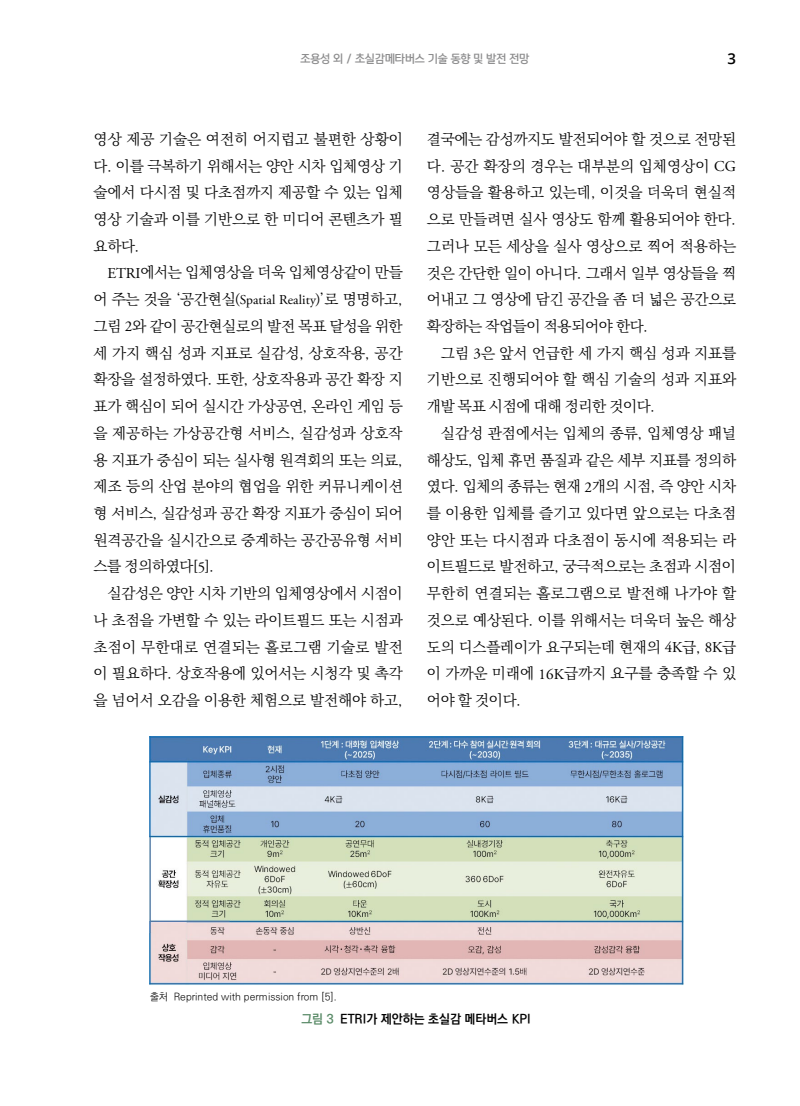
<style>
.page{position:relative;width:800px;height:1106px;background:#fff}
.page>*{position:absolute;margin:0;border:0;box-sizing:border-box;transform-origin:0 0}
.t1{font:15px/26.7px "Ko Pub World Batang PL";letter-spacing:-.01em;color:#000;text-align:justify}
.t2{font:600 15px "Open Sans";color:#000}
.t3{font:12.75px "Ko Pub World Dotum PB";color:#000}
.t4{font:10.95px "paybooc OTF Bold";color:#8d8d8e}
.t5{font:10.2px "Ko Pub World Dotum PL";color:#000}
.s1{font-family:"Adobe Garamond Pro"}
.s2{font-size:13.5px}
.s3{font-family:"Adobe Garamond Pro";font-size:13.5px}
.s4{color:#5a8b68}
</style>
<div class="page">
<img style="left:149px;top:737px;width:534px;height:248px">
<p class="t4" style="left:300px;top:52px;width:230px">조용성 외 / 초실감메타버스 기술 동향 및 발전 전망</p>
<p class="t2" style="left:727px;top:48px;width:10px">3</p>
<p class="t1" style="left:94px;top:126px;width:310px">영상 제공 기술은 여전히 어지럽고 불편한 상황이 다. 이를 극복하기 위해서는 양안 시차 입체영상 기 술에서 다시점 및 다초점까지 제공할 수 있는 입체 영상 기술과 이를 기반으로 한 미디어 콘텐츠가 필 요하다.</p>
<p class="t1" style="left:94px;top:259px;width:311px;text-indent:14px"><span class="s1">ETRI</span>에서는 입체영상을 더욱 입체영상같이 만들 어 주는 것을 ‘공간현실<span class="s2">(</span><span class="s3">Spatial Reality</span><span class="s2">)</span>’로 명명하고, 그림 <span class="s1">2</span>와 같이 공간현실로의 발전 목표 달성을 위한 세 가지 핵심 성과 지표로 실감성, 상호작용, 공간 확장을 설정하였다. 또한, 상호작용과 공간 확장 지 표가 핵심이 되어 실시간 가상공연, 온라인 게임 등 을 제공하는 가상공간형 서비스, 실감성과 상호작 용 지표가 중심이 되는 실사형 원격회의 또는 의료, 제조 등의 산업 분야의 협업을 위한 커뮤니케이션 형 서비스, 실감성과 공간 확장 지표가 중심이 되어 원격공간을 실시간으로 중계하는 공간공유형 서비 스를 정의하였다[<span class="s1">5</span>].</p>
<p class="t1" style="left:94px;top:580px;width:311px;text-indent:14px">실감성은 양안 시차 기반의 입체영상에서 시점이 나 초점을 가변할 수 있는 라이트필드 또는 시점과 초점이 무한대로 연결되는 홀로그램 기술로 발전 이 필요하다. 상호작용에 있어서는 시청각 및 촉각 을 넘어서 오감을 이용한 체험으로 발전해야 하고,</p>
<p class="t1" style="left:427px;top:126px;width:311px">결국에는 감성까지도 발전되어야 할 것으로 전망된 다. 공간 확장의 경우는 대부분의 입체영상이 <span class="s1">CG </span>영상들을 활용하고 있는데, 이것을 더욱더 현실적 으로 만들려면 실사 영상도 함께 활용되어야 한다. 그러나 모든 세상을 실사 영상으로 찍어 적용하는 것은 간단한 일이 아니다. 그래서 일부 영상들을 찍 어내고 그 영상에 담긴 공간을 좀 더 넓은 공간으로 확장하는 작업들이 적용되어야 한다.</p>
<p class="t1" style="left:427px;top:340px;width:311px;text-indent:14px">그림 <span class="s1">3</span>은 앞서 언급한 세 가지 핵심 성과 지표를 기반으로 진행되어야 할 핵심 기술의 성과 지표와 개발 목표 시점에 대해 정리한 것이다.</p>
<p class="t1" style="left:427px;top:420px;width:311px;text-indent:14px">실감성 관점에서는 입체의 종류, 입체영상 패널 해상도, 입체 휴먼 품질과 같은 세부 지표를 정의하 였다. 입체의 종류는 현재 <span class="s1">2</span>개의 시점, 즉 양안 시차 를 이용한 입체를 즐기고 있다면 앞으로는 다초점 양안 또는 다시점과 다초점이 동시에 적용되는 라 이트필드로 발전하고, 궁극적으로는 초점과 시점이 무한히 연결되는 홀로그램으로 발전해 나가야 할 것으로 예상된다. 이를 위해서는 더욱더 높은 해상 도의 디스플레이가 요구되는데 현재의 <span class="s1">4K</span>급, <span class="s1">8K</span>급 이 가까운 미래에 <span class="s1">16K</span>급까지 요구를 충족할 수 있 어야 할 것이다.</p>
<p class="t5" style="left:150px;top:989px;width:188px">출처 Reprinted with permission from [5].</p>
<p class="t3" style="left:301px;top:1010px;width:231px"><span class="s4">그림 3</span> ETRI가 제안하는 초실감 메타버스 KPI</p>
</div>
